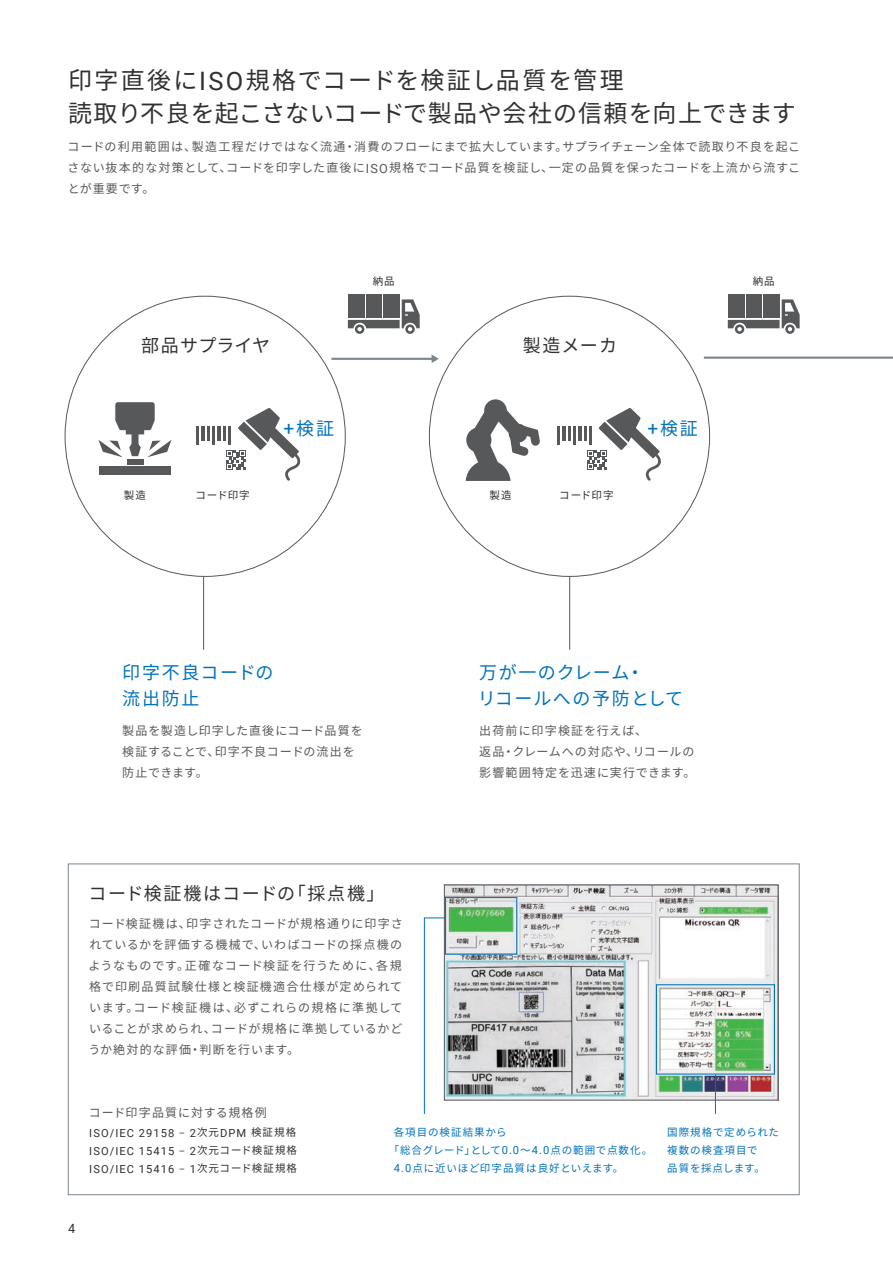
<style>
.page{position:relative;width:893px;height:1263px;background:#fff}
.page>*{position:absolute;margin:0;border:0;box-sizing:border-box;transform-origin:0 0}
.t1{font:24px/33px "Source Han Sans";letter-spacing:.035em;color:#312f30}
.t2{font:18px/25.5px "Source Han Sans";letter-spacing:.085em;color:#0072bc}
.t3{font:18px "Source Han Sans";letter-spacing:.095em;color:#312f30}
.t4{font:18px "Source Han Sans";letter-spacing:.005em;color:#312f30}
.t5{font:18px "Source Han Sans";letter-spacing:.06em;color:#312f30}
.t6{font:12.75px "Roboto";color:#312f30}
.t7{font:12px/21px "Source Han Sans";letter-spacing:.08em;color:#57585a;text-align:justify}
.t8{font:11.1px/18px "Roboto";letter-spacing:.095em;color:#312f30;text-align:justify}
.t9{font:10.5px/18px "Source Han Sans";letter-spacing:.085em;color:#0072bc}
.t10{font:10.5px "Source Han Sans";letter-spacing:.095em;color:#312f30}
.s1{font-family:"Roboto";font-size:25.5px}
.s2{font-family:"Roboto";font-size:12.75px}
.s3{font-family:"Roboto";font-size:19.05px}
.s4{font-family:"Source Han Sans";font-size:10.5px}
.s5{font-family:"Roboto";font-size:11.1px}
</style>
<div class="page">
<hr style="left:569px;top:577px;width:1px;height:73px;background:#57585a">
<hr style="left:203px;top:577px;width:1px;height:73px;background:#57585a">
<svg style="left:728px;top:299px;width:72px;height:35px"></svg>
<div style="left:728px;top:294px;width:16px;height:24px;background:#57585a"></div>
<div style="left:746px;top:294px;width:15px;height:24px;background:#57585a"></div>
<div style="left:763px;top:294px;width:16px;height:24px;background:#57585a"></div>
<svg style="left:348px;top:299px;width:72px;height:35px"></svg>
<div style="left:348px;top:294px;width:17px;height:24px;background:#57585a"></div>
<div style="left:366px;top:294px;width:15px;height:24px;background:#57585a"></div>
<div style="left:383px;top:294px;width:17px;height:24px;background:#57585a"></div>
<div style="left:99px;top:466px;width:72px;height:8px;background:#57585a"></div>
<svg style="left:98px;top:402px;width:74px;height:55px"></svg>
<div style="left:127px;top:459px;width:16px;height:5px;background:#57585a"></div>
<svg style="left:466px;top:399px;width:74px;height:82px"></svg>
<img style="left:446px;top:887px;width:330px;height:211px">
<svg style="left:424px;top:917px;width:21px;height:197px"></svg>
<hr style="left:715px;top:1074px;width:1px;height:40px;background:#0072bc">
<hr style="left:331px;top:358px;width:104px;height:2px;background:#7b848a">
<svg style="left:432px;top:355px;width:7px;height:8px"></svg>
<hr style="left:704px;top:357px;width:189px;height:2px;background:#7b848a">
<hr style="left:196px;top:427px;width:3px;height:18px;background:#57585a">
<svg style="left:208px;top:427px;width:2px;height:14px"></svg>
<hr style="left:202px;top:427px;width:3px;height:14px;background:#57585a">
<hr style="left:212px;top:427px;width:3px;height:18px;background:#57585a">
<hr style="left:218px;top:427px;width:3px;height:14px;background:#57585a">
<svg style="left:224px;top:408px;width:77px;height:73px"></svg>
<hr style="left:557px;top:427px;width:3px;height:18px;background:#57585a">
<svg style="left:568px;top:427px;width:2px;height:14px"></svg>
<hr style="left:562px;top:427px;width:4px;height:14px;background:#57585a">
<hr style="left:573px;top:427px;width:3px;height:18px;background:#57585a">
<hr style="left:578px;top:427px;width:4px;height:14px;background:#57585a">
<svg style="left:584px;top:408px;width:77px;height:73px"></svg>
<div style="left:445px;top:897px;width:72px;height:58px;border:1px solid #0072bc"></div>
<div style="left:656px;top:984px;width:119px;height:90px;border:1px solid #0072bc"></div>
<h1 class="t1" style="left:68px;top:64px;width:729px">印字直後に<span class="s1">ISO</span>規格でコードを検証し品質を管理<br>読取り不良を起こさないコードで製品や会社の信頼を向上できます</h1>
<p class="t7" style="left:67px;top:137px;width:734px">コードの利用範囲は、製造工程だけではなく流通・消費のフローにまで拡大しています。サプライチェーン全体で読取り不良を起こさない抜本的な対策として、コードを印字した直後に<span class="s2">ISO</span>規格でコード品質を検証し、一定の品質を保ったコードを上流から流すことが重要です。</p>
<p class="t10" style="left:373px;top:275px;width:24px">納品</p>
<p class="t10" style="left:753px;top:275px;width:24px">納品</p>
<h2 class="t4" style="left:141px;top:335px;width:131px">部品サプライヤ</h2>
<h2 class="t5" style="left:523px;top:335px;width:96px">製造メーカ</h2>
<h2 class="t2" style="left:284px;top:416px;width:52px"><span class="s3">+</span>検証</h2>
<p class="t10" style="left:124px;top:489px;width:24px">製造</p>
<p class="t10" style="left:490px;top:489px;width:24px">製造</p>
<p class="t10" style="left:195px;top:489px;width:56px">コード印字</p>
<p class="t10" style="left:559px;top:489px;width:56px">コード印字</p>
<h2 class="t2" style="left:647px;top:416px;width:52px"><span class="s3">+</span>検証</h2>
<h2 class="t2" style="left:122px;top:660px;width:153px">印字不良コードの流出防止</h2>
<h2 class="t2" style="left:478px;top:660px;width:207px">万が一のクレーム・<br>リコールへの予防として</h2>
<p class="t7" style="left:122px;top:720px;width:242px;text-align:left">製品を製造し印字した直後にコード品質を検証することで、印字不良コードの流出を防止できます。</p>
<p class="t7" style="left:479px;top:720px;width:218px;text-align:left">出荷前に印字検証を行えば、<br>返品・クレームへの対応や、リコールの影響範囲特定を迅速に実行できます。</p>
<h2 class="t3" style="left:88px;top:884px;width:298px">コード検証機はコードの「採点機」</h2>
<p class="t7" style="left:88px;top:913px;width:316px">コード検証機は、印字されたコードが規格通りに印字されているかを評価する機械で、いわばコードの採点機のようなものです。正確なコード検証を行うために、各規格で印刷品質試験仕様と検証機適合仕様が定められています。コード検証機は、必ずこれらの規格に準拠していることが求められ、コードが規格に準拠しているかどうか絶対的な評価・判断を行います。</p>
<p class="t7" style="left:89px;top:1102px;width:180px">コード印字品質に対する規格例</p>
<p class="t8" style="left:89px;top:1123px;width:209px">ISO/IEC 29158 <span class="s4">‒</span> 2<span class="s4">次元</span>DPM <span class="s4">検証規格</span>ISO/IEC 15415 <span class="s4">‒</span> 2<span class="s4">次元コード検証規格</span>ISO/IEC 15416 <span class="s4">‒</span> 1<span class="s4">次元コード検証規格</span></p>
<p class="t6" style="left:68px;top:1219px;width:9px">4</p>
<p class="t9" style="left:394px;top:1123px;width:114px">各項目の検証結果から</p>
<p class="t9" style="left:389px;top:1141px;width:265px">「総合グレード」として<span class="s5">0.0</span>～<span class="s5">4.0</span>点の範囲で点数化。</p>
<p class="t9" style="left:394px;top:1159px;width:231px"><span class="s5">4.0</span>点に近いほど印字品質は良好といえます。</p>
<p class="t9" style="left:667px;top:1123px;width:113px">国際規格で定められた複数の検査項目で<br>品質を採点します。</p>
</div>
